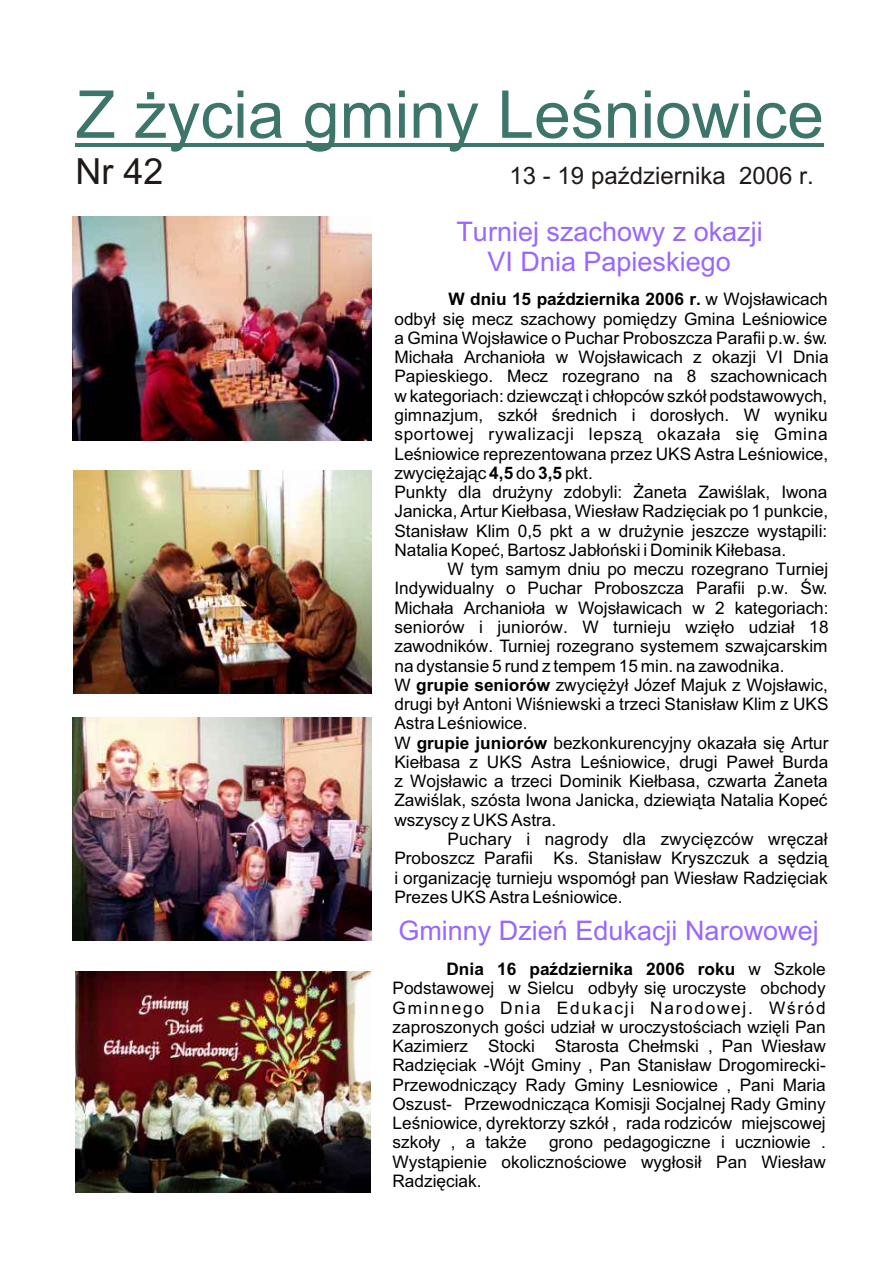
<style>
.page{position:relative;width:894px;height:1263px;background:#fff}
.page>*{position:absolute;margin:0;border:0;box-sizing:border-box;transform-origin:0 0}
.t1{font:66px "Arial CE";color:#3d756b}
.t2{font:36px "Arial CE";color:#1f1a17}
.t3{font:27px/30.2px "Arial CE";color:#96f;text-align:center}
.t4{font:24px "Arial CE";color:#1f1a17}
.t5{font:17.25px/19.2px "Arial CE";color:#000;text-align:justify}
.s1{font-weight:700}
</style>
<div class="page">
<hr style="left:76px;top:144px;width:748px;height:3px;background:#3d756b">
<img style="left:73px;top:216px;width:298px;height:224px">
<img style="left:74px;top:471px;width:297px;height:222px">
<img style="left:73px;top:717px;width:298px;height:224px">
<img style="left:75px;top:971px;width:295px;height:221px">
<h1 class="t1" style="left:76px;top:90px;width:750px">Z ¿ycia gminy Leœniowice</h1>
<h2 class="t2" style="left:76px;top:158px;width:90px">Nr 42</h2>
<h3 class="t4" style="left:510px;top:167px;width:306px">13 - 19 paŸdziernika 2006 r.</h3>
<h3 class="t3" style="left:456px;top:219px;width:308px">Turniej szachowy z okazji<br>VI Dnia Papieskiego</h3>
<p class="t5" style="left:394px;top:291px;width:436px;text-align:left;text-indent:54px"><span class="s1">W dniu 15 paŸdziernika 2006 r.</span> w Wojs³awicach odby³ siê mecz szachowy pomiêdzy Gmina Leœniowice a Gmina Wojs³awice o Puchar Proboszcza Parafii p.w. œw.<br>Micha³a Archanio³a w Wojs³awicach z okazji VI Dnia Papieskiego. Mecz rozegrano na 8 szachownicach w kategoriach: dziewcz¹t i ch³opców szkó³ podstawowych, gimnazjum, szkó³ œrednich i doros³ych. W wyniku sportowej rywalizacji lepsz¹ okaza³a siê Gmina Leœniowice reprezentowana przez UKS Astra Leœniowice, zwyciê¿aj¹c <span class="s1">4,5</span> do <span class="s1">3,5</span> pkt.<br>Punkty dla dru¿yny zdobyli: ¯aneta Zawiœlak, Iwona Janicka, Artur Kie³basa, Wies³aw Radziêciak po 1 punkcie, Stanis³aw Klim 0,5 pkt a w dru¿ynie jeszcze wyst¹pili:<br>Natalia Kopeæ, Bartosz Jab³oñski i Dominik Ki³ebasa.</p>
<p class="t5" style="left:394px;top:561px;width:436px;text-align:left;text-indent:53px">W tym samym dniu po meczu rozegrano Turniej Indywidualny o Puchar Proboszcza Parafii p.w. Œw.<br>Micha³a Archanio³a w Wojs³awicach w 2 kategoriach: seniorów i juniorów. W turnieju wziê³o udzia³ 18 zawodników. Turniej rozegrano systemem szwajcarskim na dystansie 5 rund z tempem 15 min. na zawodnika.<br>W <span class="s1">grupie seniorów</span> zwyciê¿y³ Józef Majuk z Wojs³awic, drugi by³ Antoni Wiœniewski a trzeci Stanis³aw Klim z UKS Astra Leœniowice.<br>W <span class="s1">grupie juniorów</span> bezkonkurencyjny okaza³a siê Artur Kie³basa z UKS Astra Leœniowice, drugi Pawe³ Burda z Wojs³awic a trzeci Dominik Kie³basa, czwarta ¯aneta Zawiœlak, szósta Iwona Janicka, dziewi¹ta Natalia Kopeæ wszyscy z UKS Astra.</p>
<p class="t5" style="left:394px;top:831px;width:435px;text-indent:53px">Puchary i nagrody dla zwyciêzców wrêcza³<br>Proboszcz Parafii Ks. Stanis³aw Kryszczuk a sêdzi¹ i organizacjê turnieju wspomóg³ pan Wies³aw Radziêciak Prezes UKS Astra Leœniowice.</p>
<h3 class="t3" style="left:398px;top:918px;width:422px">Gminny Dzieñ Edukacji Narowowej</h3>
<p class="t5" style="left:393px;top:961px;width:435px;text-indent:54px"><span class="s1">Dnia 16 paŸdziernika 2006 roku</span> w Szkole Podstawowej w Sielcu odby³y siê uroczyste obchody Gminnego Dnia Edukacji Narodowej. Wœród zaproszonych goœci udzia³ w uroczystoœciach wziêli Pan Kazimierz Stocki Starosta Che³mski , Pan Wies³aw Radziêciak -Wójt Gminy , Pan Stanis³aw Drogomirecki-Przewodnicz¹cy Rady Gminy Lesniowice , Pani Maria Oszust- Przewodnicz¹ca Komisji Socjalnej Rady Gminy Leœniowice, dyrektorzy szkó³ , rada rodziców miejscowej szko³y , a tak¿e</p>
<p class="t5" style="left:393px;top:1134px;width:435px;text-indent:156px">grono pedagogiczne i uczniowie .<br>Wyst¹pienie okolicznoœciowe wyg³osi³ Pan Wies³aw Radziêciak.</p>
</div>
